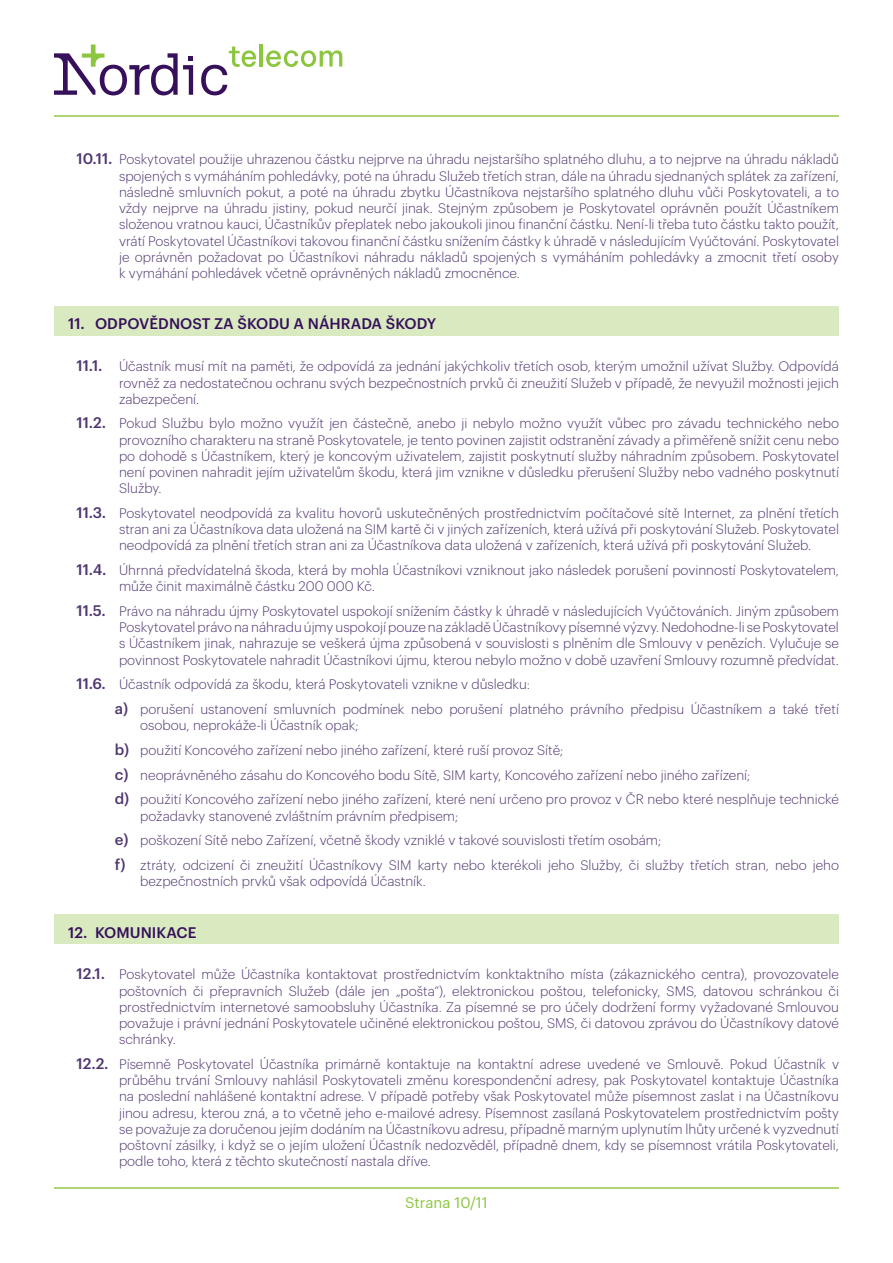
<style>
.page{position:relative;width:893px;height:1263px;background:#fff}
.page>*{position:absolute;margin:0;border:0;box-sizing:border-box;transform-origin:0 0}
.t1{font:500 15px "Graphik";letter-spacing:.005em;color:#36105b}
.t2{font:15px "Graphik";color:#8bc63e}
.t3{font:300 13.5px/16.2px "Graphik";color:#503671;text-align:justify}
.s1{font-weight:500;font-size:15px}
</style>
<div class="page">
<svg style="left:266px;top:50px;width:76px;height:17px"></svg>
<hr style="left:259px;top:44px;width:4px;height:23px;background:#8bc63e">
<svg style="left:54px;top:45px;width:139px;height:50px"></svg>
<svg style="left:201px;top:47px;width:56px;height:48px"></svg>
<hr style="left:55px;top:115px;width:784px;height:2px;background:#aed475">
<hr style="left:54px;top:1187px;width:785px;height:1px;background:#aed475">
<div style="left:54px;top:306px;width:785px;height:30px;background:#d9eac1"></div>
<div style="left:54px;top:914px;width:785px;height:30px;background:#d9eac1"></div>
<p class="t3" style="left:119px;top:150px;width:721px;text-indent:-43px"><span class="s1">10.11.</span> Poskytovatel použije uhrazenou částku nejprve na úhradu nejstaršího splatného dluhu, a to nejprve na úhradu nákladů spojených s vymáháním pohledávky, poté na úhradu Služeb třetích stran, dále na úhradu sjednaných splátek za zařízení, následně smluvních pokut, a poté na úhradu zbytku Účastníkova nejstaršího splatného dluhu vůči Poskytovateli, a to vždy nejprve na úhradu jistiny, pokud neurčí jinak. Stejným způsobem je Poskytovatel oprávněn použít Účastníkem složenou vratnou kauci, Účastníkův přeplatek nebo jakoukoli jinou finanční částku. Není-li třeba tuto částku takto použít, vrátí Poskytovatel Účastníkovi takovou finanční částku snížením částky k úhradě v následujícím Vyúčtování. Poskytovatel je oprávněn požadovat po Účastníkovi náhradu nákladů spojených s vymáháním pohledávky a zmocnit třetí osoby k vymáhání pohledávek včetně oprávněných nákladů zmocněnce.</p>
<p class="t1" style="left:68px;top:313px;width:370px">11. ODPOVĚDNOST ZA ŠKODU A NÁHRADA ŠKODY</p>
<p class="t3" style="left:119px;top:357px;width:721px;text-indent:-43px"><span class="s1">11.1.</span> Účastník musí mít na paměti, že odpovídá za jednání jakýchkoliv třetích osob, kterým umožnil užívat Služby. Odpovídá rovněž za nedostatečnou ochranu svých bezpečnostních prvků či zneužití Služeb v případě, že nevyužil možnosti jejich zabezpečení.</p>
<p class="t3" style="left:119px;top:414px;width:721px;text-indent:-43px"><span class="s1">11.2.</span> Pokud Službu bylo možno využít jen částečně, anebo ji nebylo možno využít vůbec pro závadu technického nebo provozního charakteru na straně Poskytovatele, je tento povinen zajistit odstranění závady a přiměřeně snížit cenu nebo po dohodě s Účastníkem, který je koncovým uživatelem, zajistit poskytnutí služby náhradním způsobem. Poskytovatel není povinen nahradit jejím uživatelům škodu, která jim vznikne v důsledku přerušení Služby nebo vadného poskytnutí Služby.</p>
<p class="t3" style="left:119px;top:504px;width:721px;text-indent:-43px"><span class="s1">11.3.</span> Poskytovatel neodpovídá za kvalitu hovorů uskutečněných prostřednictvím počítačové sítě Internet, za plnění třetích stran ani za Účastníkova data uložená na SIM kartě či v jiných zařízeních, která užívá při poskytování Služeb. Poskytovatel neodpovídá za plnění třetích stran ani za Účastníkova data uložená v zařízeních, která užívá při poskytování Služeb.</p>
<p class="t3" style="left:119px;top:561px;width:721px;text-indent:-43px"><span class="s1">11.4.</span> Úhrnná předvídatelná škoda, která by mohla Účastníkovi vzniknout jako následek porušení povinností Poskytovatelem, může činit maximálně částku 200 000 Kč.</p>
<p class="t3" style="left:119px;top:602px;width:721px;text-indent:-43px"><span class="s1">11.5.</span> Právo na náhradu újmy Poskytovatel uspokojí snížením částky k úhradě v následujících Vyúčtováních. Jiným způsobem Poskytovatel právo na náhradu újmy uspokojí pouze na základě Účastníkovy písemné výzvy. Nedohodne-li se Poskytovatel s Účastníkem jinak, nahrazuje se veškerá újma způsobená v souvislosti s plněním dle Smlouvy v penězích. Vylučuje se povinnost Poskytovatele nahradit Účastníkovi újmu, kterou nebylo možno v době uzavření Smlouvy rozumně předvídat.</p>
<p class="t3" style="left:115px;top:671px;width:726px;line-height:24.8px;text-indent:-38px"><span class="s1">11.6.</span> Účastník odpovídá za škodu, která Poskytovateli vznikne v důsledku:<br><span class="s1">a)</span> porušení ustanovení smluvních podmínek nebo porušení platného právního předpisu Účastníkem a také třetí</p>
<p class="t3" style="left:115px;top:712px;width:726px;line-height:24.8px;text-align:left;text-indent:26px">osobou, neprokáže-li Účastník opak;<br><span class="s1">b)</span> použití Koncového zařízení nebo jiného zařízení, které ruší provoz Sítě;<br><span class="s1">c)</span> neoprávněného zásahu do Koncového bodu Sítě, SIM karty, Koncového zařízení nebo jiného zařízení;<br><span class="s1">d)</span> použití Koncového zařízení nebo jiného zařízení, které není určeno pro provoz v ČR nebo které nesplňuje technické</p>
<p class="t3" style="left:115px;top:802px;width:726px;line-height:24.8px;text-align:left;text-indent:26px">požadavky stanovené zvláštním právním předpisem;<br><span class="s1">e)</span> poškození Sítě nebo Zařízení, včetně škody vzniklé v takové souvislosti třetím osobám;<br><span class="s1">f)</span> ztráty, odcizení či zneužití Účastníkovy SIM karty nebo kterékoli jeho Služby, či služby třetích stran, nebo jeho</p>
<p class="t3" style="left:140px;top:872px;width:287px">bezpečnostních prvků však odpovídá Účastník.</p>
<p class="t1" style="left:68px;top:921px;width:130px">12. KOMUNIKACE</p>
<p class="t3" style="left:119px;top:965px;width:721px;text-indent:-43px"><span class="s1">12.1.</span> Poskytovatel může Účastníka kontaktovat prostřednictvím konktaktního místa (zákaznického centra), provozovatele poštovních či přepravních Služeb (dále jen „pošta“), elektronickou poštou, telefonicky, SMS, datovou schránkou či prostřednictvím internetové samoobsluhy Účastníka. Za písemné se pro účely dodržení formy vyžadované Smlouvou považuje i právní jednání Poskytovatele učiněné elektronickou poštou, SMS, či datovou zprávou do Účastníkovy datové schránky.</p>
<p class="t3" style="left:119px;top:1055px;width:721px;text-indent:-43px"><span class="s1">12.2.</span> Písemně Poskytovatel Účastníka primárně kontaktuje na kontaktní adrese uvedené ve Smlouvě. Pokud Účastník v průběhu trvání Smlouvy nahlásil Poskytovateli změnu korespondenční adresy, pak Poskytovatel kontaktuje Účastníka na poslední nahlášené kontaktní adrese. V případě potřeby však Poskytovatel může písemnost zaslat i na Účastníkovu jinou adresu, kterou zná, a to včetně jeho e-mailové adresy. Písemnost zasílaná Poskytovatelem prostřednictvím pošty se považuje za doručenou jejím dodáním na Účastníkovu adresu, případně marným uplynutím lhůty určené k vyzvednutí poštovní zásilky, i když se o jejím uložení Účastník nedozvěděl, případně dnem, kdy se písemnost vrátila Poskytovateli, podle toho, která z těchto skutečností nastala dříve.</p>
<p class="t2" style="left:405px;top:1191px;width:84px">Strana 10/11</p>
</div>
